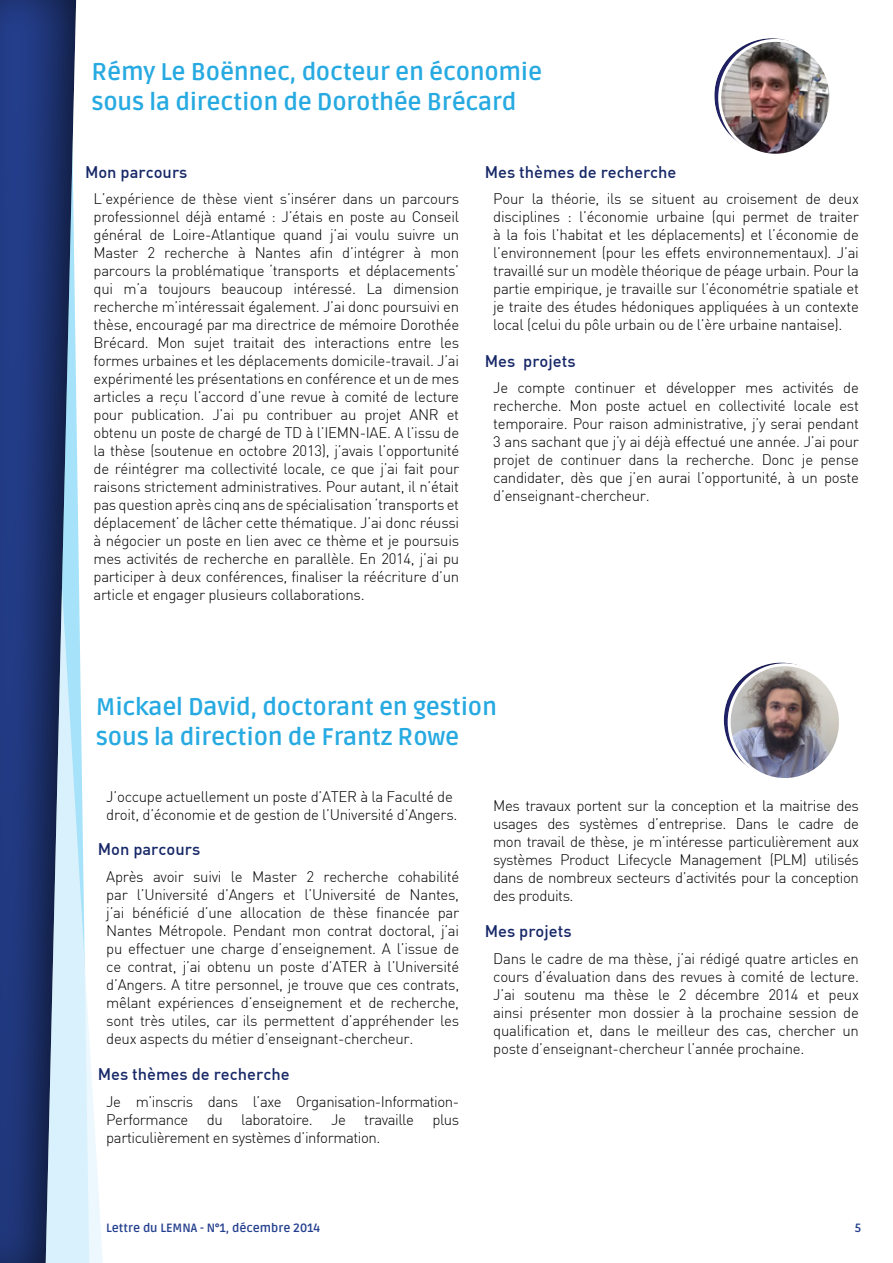
<style>
.page{position:relative;width:893px;height:1263px;background:#fff}
.page>*{position:absolute;margin:0;border:0;box-sizing:border-box;transform-origin:0 0}
.t1{font:700 24px/30px "Ruda";letter-spacing:-.01em;color:#27aae1}
.t2{font:500 16.5px "DIN";color:#172868}
.t3{font:300 15px/18px "DIN";letter-spacing:-.02em;color:#000;text-align:justify}
.t4{font:700 12px "Ruda";color:#25408f}
</style>
<div class="page">
<svg style="left:79px;top:590px;width:24px;height:673px"></svg>
<div style="left:0;top:0;width:79px;height:1263px;background:#000;opacity:.75"></div>
<div style="left:714px;top:36px;width:117px;height:117px;background:#000;opacity:.75"></div>
<img style="left:720px;top:40px;width:111px;height:113px">
<div style="left:718px;top:39px;width:114px;height:118px;border:3px solid #fff;border-radius:50%"></div>
<div style="left:724px;top:661px;width:117px;height:117px;background:#000;opacity:.75"></div>
<img style="left:729px;top:665px;width:111px;height:113px">
<div style="left:728px;top:663px;width:114px;height:118px;border:3px solid #fff;border-radius:50%"></div>
<h1 class="t1" style="left:91px;top:57px;width:452px">Rémy Le Boënnec, docteur en économie sous la direction de Dorothée B récard</h1>
<p class="t2" style="left:85px;top:161px;width:104px">Mon parcours</p>
<p class="t3" style="left:94px;top:190px;width:367px">L’expérience de thèse vient s’insérer dans un parcours professionnel déjà entamé : J’étais en poste au Conseil général de Loire-Atlantique quand j’ai voulu suivre un Master 2 recherche à Nantes afin d’intégrer à mon parcours la problématique ‘transports et déplacements’ qui m’a toujours beaucoup intéressé. La dimension recherche m’intéressait également. J’ai donc poursuivi en thèse, encouragé par ma directrice de mémoire Dorothée Brécard. Mon sujet traitait des interactions entre les formes urbaines et les déplacements domicile-travail. J’ai expérimenté les présentations en conférence et un de mes articles a reçu l’accord d’une revue à comité de lecture pour publication. J’ai pu contribuer au projet ANR et obtenu un poste de chargé de TD à l’IEMN-IAE. A l’issu de la thèse (soutenue en octobre 2013), j’avais l’opportunité de réintégrer ma collectivité locale, ce que j’ai fait pour raisons strictement administratives. Pour autant, il n’était pas question après cinq ans de spécialisation ‘transports et déplacement’ de lâcher cette thématique. J’ai donc réussi à négocier un poste en lien avec ce thème et je poursuis mes activités de recherche en parallèle. En 2014, j’ai pu participer à deux conférences, finaliser la réécriture d’un article et engager plusieurs collaborations.</p>
<p class="t2" style="left:485px;top:161px;width:193px">Mes thèmes de recherche</p>
<p class="t3" style="left:493px;top:190px;width:367px">Pour la théorie, ils se situent au croisement de deux disciplines : l’économie urbaine (qui permet de traiter à la fois l’habitat et les déplacements) et l’économie de l’environnement (pour les effets environnementaux). J’ai travaillé sur un modèle théorique de péage urbain. Pour la partie empirique, je travaille sur l’économétrie spatiale et je traite des études hédoniques appliquées à un contexte local (celui du pôle urbain ou de l’ère urbaine nantaise).</p>
<p class="t2" style="left:485px;top:350px;width:92px">M es projets</p>
<p class="t3" style="left:493px;top:379px;width:367px">Je compte continuer et développer mes activités de recherche. Mon poste actuel en collectivité locale est temporaire. Pour raison administrative, j’y serai pendant 3 ans sachant que j’y ai déjà effectué une année. J’ai pour projet de continuer dans la recherche. Donc je pense candidater, dès que j’en aurai l’opportunité, à un poste d’enseignant-chercheur.</p>
<h1 class="t1" style="left:96px;top:692px;width:403px">M ickael David, doctorant en gestion sous la direction de Frantz Rowe</h1>
<p class="t3" style="left:106px;top:787px;width:353px">J’occupe actuellement un poste d’ATER à la Faculté de droit, d’économie et de gestion de l’Université d’Angers.</p>
<p class="t2" style="left:98px;top:838px;width:104px">Mon parcours</p>
<p class="t3" style="left:106px;top:867px;width:354px">Après avoir suivi le Master 2 recherche cohabilité par l’Université d’Angers et l’Université de Nantes, j’ai bénéficié d’une allocation de thèse financée par Nantes Métropole. Pendant mon contrat doctoral, j’ai pu effectuer une charge d’enseignement. A l’issue de ce contrat, j’ai obtenu un poste d’ATER à l’Université d’Angers. A titre personnel, je trouve que ces contrats, mêlant expériences d’enseignement et de recherche, sont très utiles, car ils permettent d’appréhender les deux aspects du métier d’enseignant-chercheur.</p>
<p class="t2" style="left:98px;top:1063px;width:193px">Mes thèmes de recherche</p>
<p class="t3" style="left:106px;top:1092px;width:354px">Je m’inscris dans l’axe Organisation-Information-Performance du laboratoire. Je travaille plus particulièrement en systèmes d’information.</p>
<p class="t3" style="left:493px;top:796px;width:367px">Mes travaux portent sur la conception et la maitrise des usages des systèmes d’entreprise. Dans le cadre de mon travail de thèse, je m’intéresse particulièrement aux systèmes Product Lifecycle Management (PLM) utilisés dans de nombreux secteurs d’activités pour la conception des produits.</p>
<p class="t2" style="left:485px;top:920px;width:88px">M es projets</p>
<p class="t3" style="left:493px;top:949px;width:367px">Dans le cadre de ma thèse, j’ai rédigé quatre articles en cours d’évaluation dans des revues à comité de lecture.<br>J’ai soutenu ma thèse le 2 décembre 2014 et peux ainsi présenter mon dossier à la prochaine session de qualification et, dans le meilleur des cas, chercher un poste d’enseignant-chercheur l’année prochaine.</p>
<p class="t4" style="left:106px;top:1221px;width:69px">Lettre du LEMNA</p>
<p class="t4" style="left:200px;top:1221px;width:121px">- N°1, décembre 2014</p>
<p class="t4" style="left:855px;top:1221px;width:8px">5</p>
</div>
